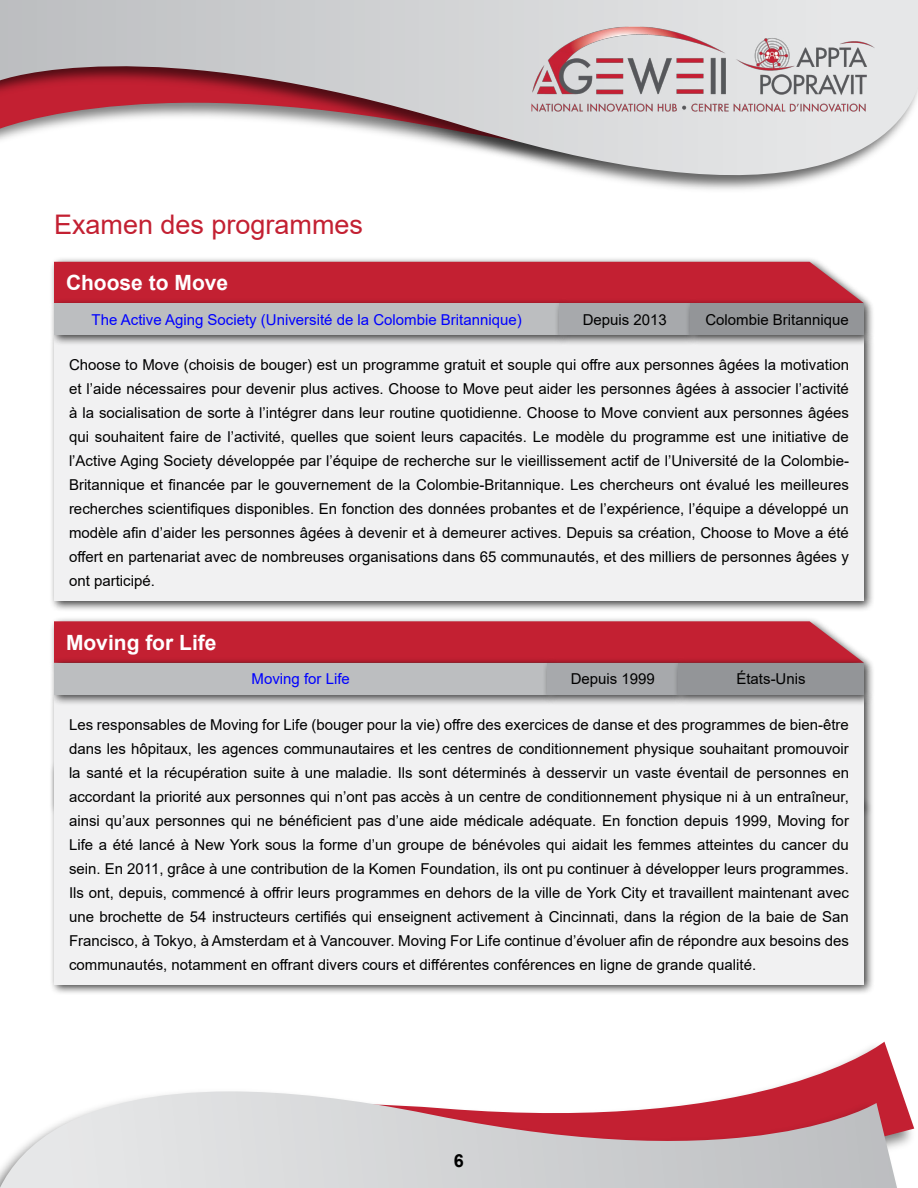
<style>
.page{position:relative;width:918px;height:1188px;background:#fff}
.page>*{position:absolute;margin:0;border:0;box-sizing:border-box;transform-origin:0 0}
.t1{font:27px "Arial";color:#c32032}
.t2{font:700 21px "Arial";color:#fff}
.t3{font:700 18px "Arial";color:#000}
.t4{font:15px/24px "Arial";color:#000;text-align:justify}
.t5{font:15px "Arial";color:#00f}
</style>
<div class="page">
<svg style="left:784px;top:1042px;width:130px;height:102px"></svg>
<img style="left:762px;top:1085px;width:142px;height:103px">
<svg style="left:0;top:1091px;width:876px;height:97px;background:#d7c1c4"></svg>
<svg style="left:0;top:0;width:918px;height:190px"></svg>
<img style="left:516px;top:13px;width:374px;height:112px">
<div style="left:49px;top:616px;width:825px;height:58px;background:#000;opacity:.75"></div>
<div style="left:54px;top:621px;width:810px;height:37px;background:#c32032"></div>
<div style="left:49px;top:689px;width:826px;height:307px;background:#000;opacity:.75"></div>
<div style="left:54px;top:695px;width:810px;height:290px;background:#f1f1f2"></div>
<div style="left:49px;top:658px;width:510px;height:48px;background:#000;opacity:.75"></div>
<div style="left:54px;top:663px;width:494px;height:32px;background:#bcbec0"></div>
<div style="left:542px;top:658px;width:148px;height:48px;background:#000;opacity:.75"></div>
<div style="left:548px;top:663px;width:130px;height:32px;background:#a7a9ac"></div>
<div style="left:673px;top:658px;width:202px;height:48px;background:#000;opacity:.75"></div>
<div style="left:678px;top:663px;width:186px;height:32px;background:#939598"></div>
<div style="left:49px;top:256px;width:825px;height:59px;background:#000;opacity:.75"></div>
<div style="left:54px;top:262px;width:810px;height:36px;background:#c32032"></div>
<div style="left:49px;top:330px;width:826px;height:282px;background:#000;opacity:.75"></div>
<div style="left:54px;top:335px;width:810px;height:266px;background:#f1f1f2"></div>
<div style="left:49px;top:298px;width:522px;height:49px;background:#000;opacity:.75"></div>
<div style="left:54px;top:303px;width:506px;height:32px;background:#bcbec0"></div>
<div style="left:554px;top:298px;width:148px;height:49px;background:#000;opacity:.75"></div>
<div style="left:560px;top:303px;width:130px;height:32px;background:#a7a9ac"></div>
<div style="left:685px;top:298px;width:190px;height:49px;background:#000;opacity:.75"></div>
<div style="left:690px;top:303px;width:174px;height:32px;background:#939598"></div>
<h1 class="t1" style="left:54px;top:206px;width:311px">Examen des programmes</h1>
<h2 class="t2" style="left:66px;top:268px;width:164px">Choose to Move</h2>
<p class="t5" style="left:92px;top:309px;width:432px">The Active Aging Society (Université de la Colombie Britannique)</p>
<p class="t4" style="left:583px;top:307px;width:86px">Depuis 2013</p>
<p class="t4" style="left:705px;top:307px;width:145px">Colombie Britannique</p>
<p class="t4" style="left:69px;top:353px;width:782px">Choose to Move (choisis de bouger) est un programme gratuit et souple qui offre aux personnes âgées la motivation et l’aide nécessaires pour devenir plus actives. Choose to Move peut aider les personnes âgées à associer l’activité à la socialisation de sorte à l’intégrer dans leur routine quotidienne. Choose to Move convient aux personnes âgées qui souhaitent faire de l’activité, quelles que soient leurs capacités. Le modèle du programme est une initiative de l’Active Aging Society développée par l’équipe de recherche sur le vieillissement actif de l’Université de la Colombie-Britannique et financée par le gouvernement de la Colombie-Britannique. Les chercheurs ont évalué les meilleures recherches scientifiques disponibles. En fonction des données probantes et de l’expérience, l’équipe a développé un modèle afin d’aider les personnes âgées à devenir et à demeurer actives. Depuis sa création, Choose to Move a été offert en partenariat avec de nombreuses organisations dans 65 communautés, et des milliers de personnes âgées y ont participé.</p>
<h2 class="t2" style="left:66px;top:628px;width:152px">Moving for Life</h2>
<p class="t5" style="left:252px;top:669px;width:100px">Moving for Life</p>
<p class="t4" style="left:571px;top:667px;width:86px">Depuis 1999</p>
<p class="t4" style="left:736px;top:667px;width:71px">États-Unis</p>
<p class="t4" style="left:69px;top:712px;width:782px">Les responsables de Moving for Life (bouger pour la vie) offre des exercices de danse et des programmes de bien-être dans les hôpitaux, les agences communautaires et les centres de conditionnement physique souhaitant promouvoir la santé et la récupération suite à une maladie. Ils sont déterminés à desservir un vaste éventail de personnes en accordant la priorité aux personnes qui n’ont pas accès à un centre de conditionnement physique ni à un entraîneur, ainsi qu’aux personnes qui ne bénéficient pas d’une aide médicale adéquate. En fonction depuis 1999, Moving for Life a été lancé à New York sous la forme d’un groupe de bénévoles qui aidait les femmes atteintes du cancer du sein. En 2011, grâce à une contribution de la Komen Foundation, ils ont pu continuer à développer leurs programmes.<br>Ils ont, depuis, commencé à offrir leurs programmes en dehors de la ville de York City et travaillent maintenant avec une brochette de 54 instructeurs certifiés qui enseignent activement à Cincinnati, dans la région de la baie de San Francisco, à Tokyo, à Amsterdam et à Vancouver. Moving For Life continue d’évoluer afin de répondre aux besoins des communautés, notamment en offrant divers cours et différentes conférences en ligne de grande qualité.</p>
<p class="t3" style="left:454px;top:1148px;width:12px">6</p>
</div>
